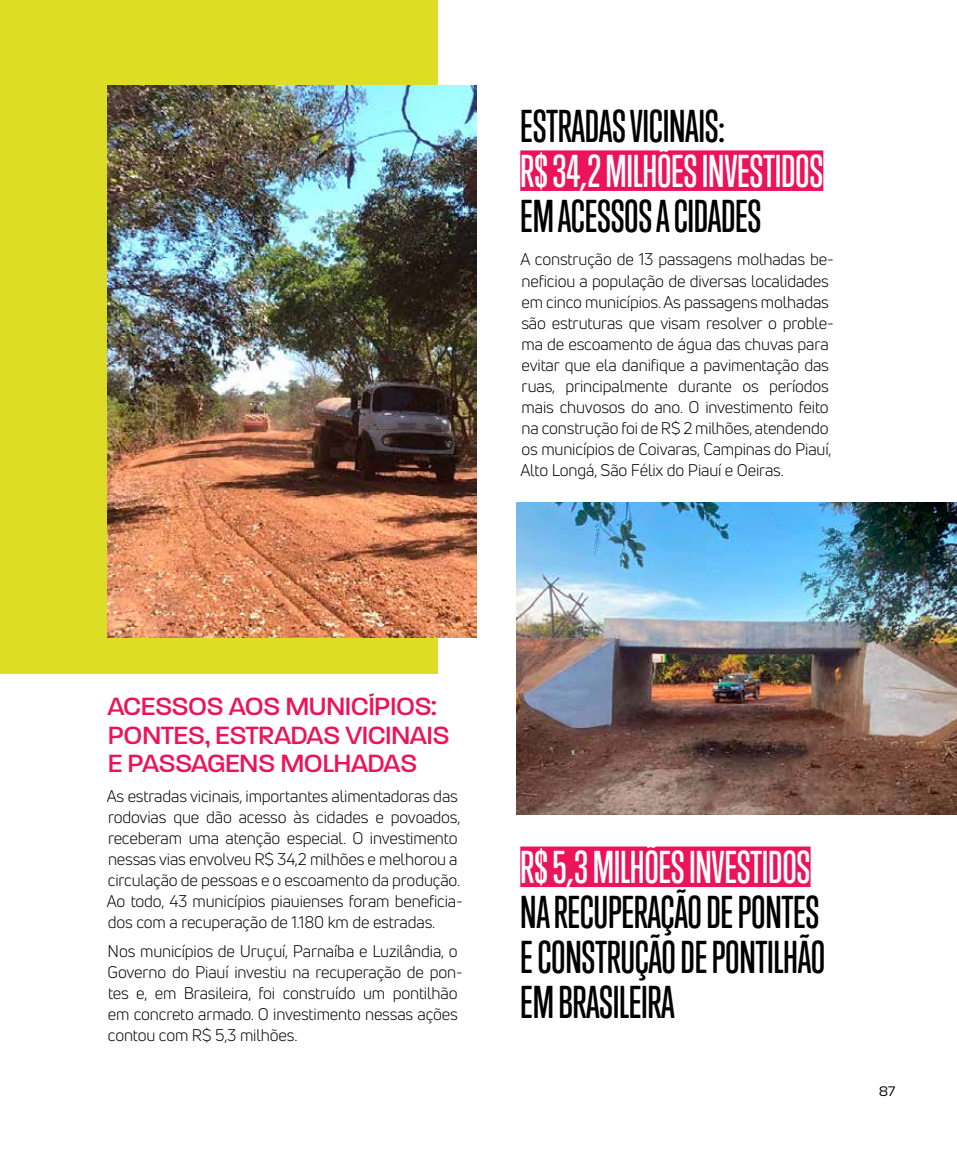
<style>
.page{position:relative;width:957px;height:1149px;background:#fff}
.page>*{position:absolute;margin:0;border:0;box-sizing:border-box;transform-origin:0 0}
.t1{font:500 42px/45px "Trump Soft Pro";letter-spacing:-.01em;color:#000}
.t2{font:500 42px "Trump Soft Pro";letter-spacing:-.01em;color:#fff}
.t3{font:500 27px/28.5px "Paralucent";letter-spacing:-.02em;color:#eb135a}
.t4{font:16.5px/21px "Uni Neue";letter-spacing:-.01em;color:#000}
.t5{font:300 15px "Paralucent";color:#000}
</style>
<div class="page">
<div style="left:0;top:0;width:437px;height:673px;background:#dedd26"></div>
<div style="left:520px;top:150px;width:303px;height:41px;background:#eb135a"></div>
<div style="left:520px;top:846px;width:290px;height:40px;background:#eb135a"></div>
<img style="left:516px;top:502px;width:441px;height:312px">
<img style="left:107px;top:85px;width:369px;height:552px">
<h1 class="t1" style="left:520px;top:104px;width:206px">ESTRADAS VICINAIS:</h1>
<h1 class="t2" style="left:520px;top:146px;width:304px">R$ 34,2 MILHÕES INVESTIDOS</h1>
<h1 class="t1" style="left:520px;top:194px;width:243px">EM ACESSOS A CIDADES</h1>
<p class="t4" style="left:520px;top:249px;width:315px">A construção de 13 passagens molhadas be&shy;neficiou a população de diversas localidades em cinco municípios. As passagens molhadas são estruturas que visam resolver o proble&shy;ma de escoamento de água das chuvas para evitar que ela danifique a pavimentação das ruas, principalmente durante os períodos mais chuvosos do ano. O investimento feito na construção foi de R$ 2 milhões, atendendo os municípios de Coivaras, Campinas do Piauí, Alto Longá, São Félix do Piauí e Oeiras.</p>
<h2 class="t3" style="left:107px;top:691px;width:344px">ACESSOS AOS MUNICÍPIOS:<br>PONTES, ESTRADAS VICINAIS<br>E PASSAGENS MOLHADAS</h2>
<p class="t4" style="left:107px;top:784px;width:357px">As estradas vicinais, importantes alimentadoras das rodovias que dão acesso às cidades e povoados, receberam uma atenção especial. O investimento nessas vias envolveu R$ 34,2 milhões e melhorou a circulação de pessoas e o escoamento da produção.<br>Ao todo, 43 municípios piauienses foram beneficia&shy;dos com a recuperação de 1.180 km de estradas.</p>
<p class="t4" style="left:108px;top:940px;width:357px">Nos municípios de Uruçuí, Parnaíba e Luzilândia, o Governo do Piauí investiu na recuperação de pon&shy;tes e, em Brasileira, foi construído um pontilhão em concreto armado. O investimento nessas ações contou com R$ 5,3 milhões.</p>
<h1 class="t2" style="left:520px;top:842px;width:292px">R$ 5,3 MILHÕES INVESTIDOS</h1>
<h1 class="t1" style="left:520px;top:890px;width:307px">NA RECUPERAÇÃO DE PONTES<br>E CONSTRUÇÃO DE PONTILHÃO<br>EM BRASILEIRA</h1>
<p class="t5" style="left:879px;top:1082px;width:17px">87</p>
</div>
